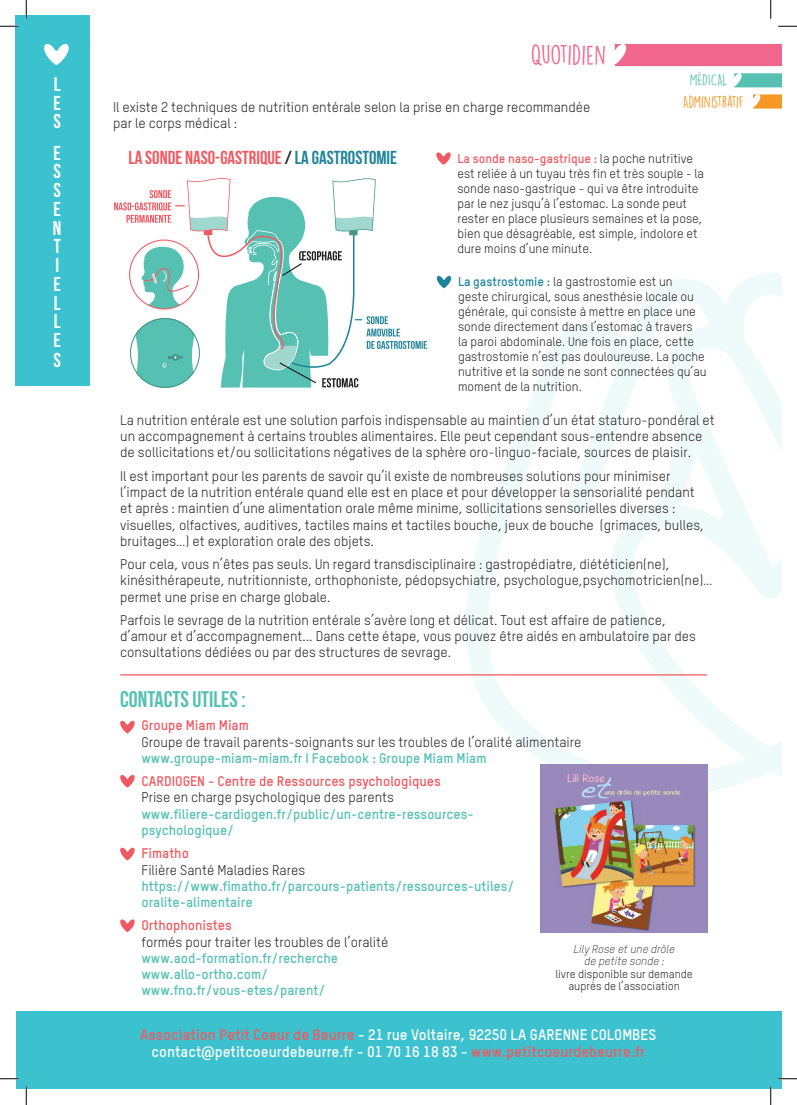
<style>
.page{position:relative;width:797px;height:1105px;background:#fff}
.page>*{position:absolute;margin:0;border:0;box-sizing:border-box;transform-origin:0 0}
.t1{font:25px "DK Lemon Yellow Sun";color:#f1668d}
.t2{font:700 22.5px "Bebas Neue";color:#56c1b3}
.t3{font:700 20px/18.9px "Bebas Neue";color:#fff;text-align:justify}
.t4{font:700 18.75px "Bebas Neue";color:#f05961}
.t5{font:700 15px/17.5px "TSTAR";color:#fff;text-align:center}
.t6{font:15px "DK Lemon Yellow Sun";letter-spacing:-.015em;color:#f79725}
.t7{font:15px "DK Lemon Yellow Sun";color:#56c1b3}
.t8{font:13.75px/16.2px "TSTAR";color:#231f20}
.t9{font:700 13.75px/16.2px "TSTAR";color:#56c1b3}
.t10{font:700 13.75px "TSTAR";color:#f05961}
.t11{font:12.5px/15px "TSTAR";color:#231f20}
.t12{font:11.25px/12.5px "TSTAR";color:#231f20;text-align:center}
.t13{font:italic 300 11.25px/12.5px "TSTAR";color:#231f20;text-align:center}
.s1{font-weight:700;color:#f05961}
.s2{color:#231f20}
.s3{color:#1f8499}
.s4{font-weight:700;color:#1f8499}
.s5{color:#f05961}
.s6{font-family:"Roboto"}
</style>
<div class="page">
<svg style="left:464px;top:273px;width:317px;height:519px"></svg>
<div style="left:16px;top:16px;width:74px;height:370px;background:#3cc1ce"></div>
<svg style="left:44px;top:44px;width:25px;height:21px"></svg>
<hr style="left:120px;top:674px;width:587px;height:1px;background:#f05961">
<div style="left:614px;top:44px;width:167px;height:22px;background:#f1668d"></div>
<svg style="left:734px;top:73px;width:47px;height:14px"></svg>
<svg style="left:753px;top:94px;width:28px;height:15px"></svg>
<svg style="left:120px;top:721px;width:15px;height:12px"></svg>
<svg style="left:120px;top:775px;width:15px;height:13px"></svg>
<svg style="left:120px;top:919px;width:15px;height:13px"></svg>
<div style="left:16px;top:1011px;width:765px;height:78px;background:#3cc1ce"></div>
<img style="left:540px;top:765px;width:168px;height:167px">
<svg style="left:436px;top:276px;width:15px;height:12px"></svg>
<svg style="left:436px;top:152px;width:15px;height:13px"></svg>
<svg style="left:120px;top:848px;width:15px;height:12px"></svg>
<svg style="left:114px;top:178px;width:313px;height:210px"></svg>
<svg style="left:0;top:25px;width:19px;height:2px"></svg>
<svg style="left:778px;top:25px;width:19px;height:2px"></svg>
<svg style="left:0;top:1078px;width:19px;height:1px"></svg>
<svg style="left:778px;top:1078px;width:19px;height:1px"></svg>
<svg style="left:25px;top:0;width:2px;height:19px"></svg>
<svg style="left:25px;top:1086px;width:2px;height:19px"></svg>
<svg style="left:770px;top:0;width:1px;height:19px"></svg>
<svg style="left:770px;top:1086px;width:1px;height:19px"></svg>
<h3 class="t3" style="left:54px;top:74px;width:9px">L E S</h3>
<h3 class="t3" style="left:53px;top:143px;width:10px">E S S E N T I E L L E S</h3>
<h1 class="t1" style="left:531px;top:39px;width:77px">QUOTIDIEN</h1>
<p class="t7" style="left:689px;top:71px;width:39px">MÉDICAL</p>
<p class="t6" style="left:683px;top:92px;width:62px">ADMINISTRATIF</p>
<p class="t8" style="left:113px;top:99px;width:479px">Il existe 2 techniques de nutrition entérale selon la prise en charge recommandée par le corps médical :</p>
<p class="t11" style="left:457px;top:151px;width:248px"><span class="s1">La sonde naso-gastrique :</span> la poche nutritive est reliée à un tuyau très fin et très souple - la sonde naso-gastrique - qui va être introduite par le nez jusqu’à l’estomac. La sonde peut rester en place plusieurs semaines et la pose, bien que désagréable, est simple, indolore et dure moins d’une minute.</p>
<h3 class="t4" style="left:128px;top:147px;width:270px">LA SONDE NASO-GASTRIQUE<span class="s2">/</span> <span class="s3">LA GASTROSTOMIE</span></h3>
<p class="t11" style="left:458px;top:273px;width:250px"><span class="s4">La gastrostomie :</span> la gastrostomie est un<br>geste chirurgical, sous anesthésie locale ou générale, qui consiste à mettre en place une sonde directement dans l’estomac à travers<br>la paroi abdominale. Une fois en place, cette gastrostomie n’est pas douloureuse. La poche nutritive et la sonde ne sont connectées qu’au moment de la nutrition.</p>
<p class="t8" style="left:120px;top:412px;width:596px">La nutrition entérale est une solution parfois indispensable au maintien d’un état staturo-pondéral et un accompagnement à certains troubles alimentaires. Elle peut cependant sous-entendre absence de sollicitations et/ou sollicitations négatives de la sphère oro-linguo-faciale, sources de plaisir.</p>
<p class="t8" style="left:120px;top:468px;width:585px">Il est important pour les parents de savoir qu’il existe de nombreuses solutions pour minimiser l’impact de la nutrition entérale quand elle est en place et pour développer la sensorialité pendant et après : maintien d’une alimentation orale même minime, sollicitations sensorielles diverses : visuelles, olfactives, auditives, tactiles mains et tactiles bouche, jeux de bouche (grimaces, bulles, bruitages…) et exploration orale des objets.</p>
<p class="t8" style="left:120px;top:556px;width:594px">Pour cela, vous n’êtes pas seuls. Un regard transdisciplinaire : gastropédiatre, diététicien(ne), kinésithérapeute, nutritionniste, orthophoniste, pédopsychiatre, psychologue,psychomotricien(ne)… permet une prise en charge globale.</p>
<p class="t8" style="left:120px;top:612px;width:577px">Parfois le sevrage de la nutrition entérale s’avère long et délicat. Tout est affaire de patience, d’amour et d’accompagnement... Dans cette étape, vous pouvez être aidés en ambulatoire par des consultations dédiées ou par des structures de sevrage.</p>
<h2 class="t2" style="left:120px;top:687px;width:127px">CONTACTS UTILES :</h2>
<p class="t10" style="left:141px;top:717px;width:109px">Groupe Miam Miam</p>
<p class="t8" style="left:141px;top:733px;width:441px">Groupe de travail parents-soignants sur les troubles de l’oralité alimentaire</p>
<p class="t9" style="left:141px;top:749px;width:346px">www.groupe-miam-miam.fr I Facebook : Groupe Miam Miam</p>
<p class="t10" style="left:141px;top:773px;width:301px">CARDIOGEN - Centre de Ressources psychologiques</p>
<p class="t8" style="left:141px;top:789px;width:254px">Prise en charge psychologique des parents</p>
<p class="t9" style="left:141px;top:805px;width:334px">www.filiere-cardiogen.fr/public/un-centre-ressources&shy;psychologique/</p>
<p class="t10" style="left:141px;top:845px;width:49px">Fimatho</p>
<p class="t8" style="left:141px;top:861px;width:165px">Filière Santé Maladies Rares</p>
<p class="t9" style="left:141px;top:877px;width:374px">https://www.fimatho.fr/parcours-patients/ressources-utiles/ oralite-alimentaire</p>
<p class="t10" style="left:141px;top:917px;width:92px">Orthophonistes</p>
<p class="t8" style="left:141px;top:933px;width:248px">formés pour traiter les troubles de l’oralité</p>
<p class="t9" style="left:141px;top:949px;width:198px">www.aod-formation.fr/recherche www.allo-ortho.com/ www.fno.fr/vous-etes/parent/</p>
<p class="t13" style="left:573px;top:942px;width:103px">Lily Rose et une drôle de petite sonde :</p>
<p class="t12" style="left:555px;top:967px;width:139px">livre disponible sur demande auprès de l’association</p>
<p class="t5" style="left:140px;top:1025px;width:517px"><span class="s5">Association Petit Coeur de Beurre</span> - 21 rue Voltaire, 92250 LA GARENNE COLOMBES contact<span class="s6">@</span>petitcoeurdebeurre.fr - 01 70 16 18 83 - <span class="s5">www.petitcoeurdebeurre.fr</span></p>
</div>
